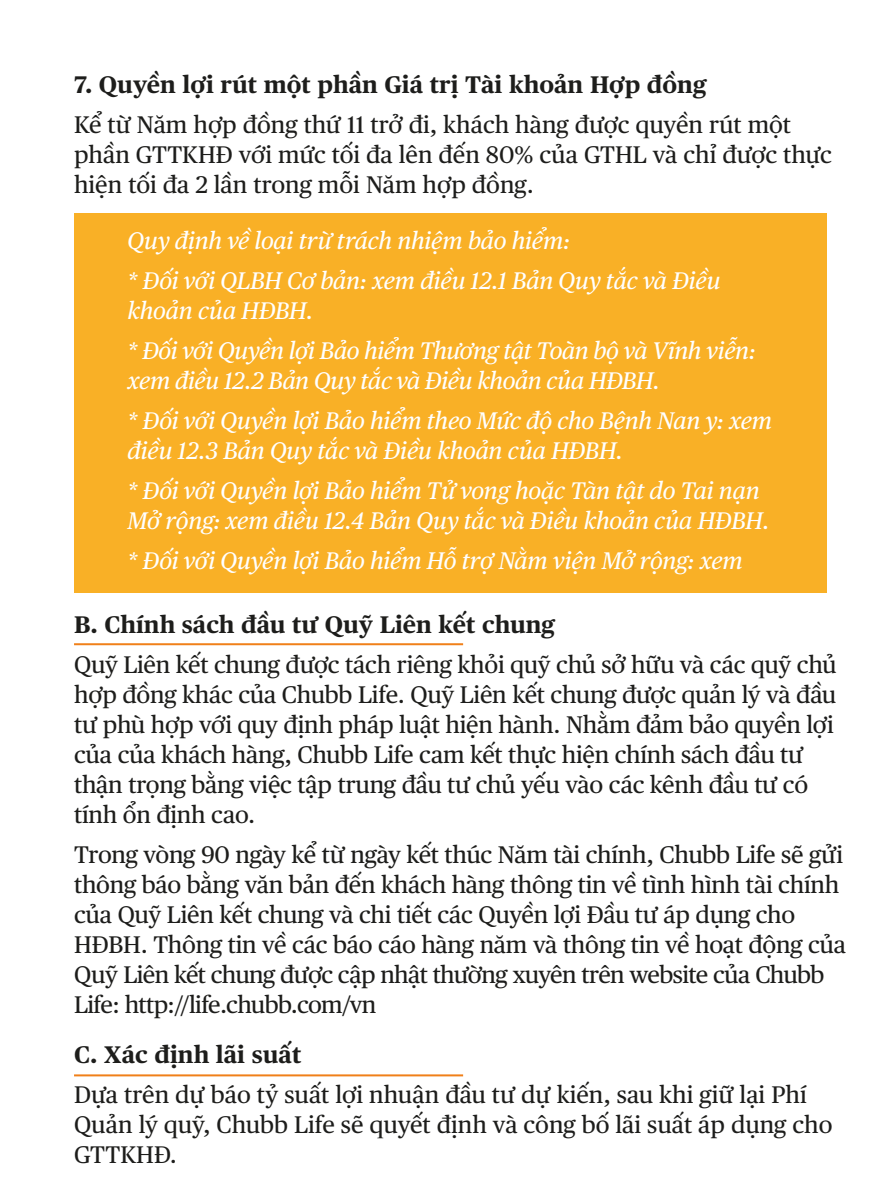
<style>
.page{position:relative;width:893px;height:1191px;background:#fff}
.page>*{position:absolute;margin:0;border:0;box-sizing:border-box;transform-origin:0 0}
.t1{font:24px/30px "Chubb Publico Text VN";letter-spacing:-.01em;color:#1d1d1b}
.t2{font:italic 24px/40px "Chubb Publico Text VN";letter-spacing:-.01em;color:#fff}
.t3{font:700 24px "Chubb Publico Text VN";color:#1d1d1b}
</style>
<div class="page">
<div style="left:74px;top:213px;width:752px;height:379px;background:#f9b026"></div>
<hr style="left:74px;top:643px;width:389px;height:2px;background:#f08019">
<hr style="left:74px;top:1074px;width:389px;height:2px;background:#f08019">
<p class="t3" style="left:74px;top:65px;width:633px">7. Quyền lợi rút một phần Giá trị Tài khoản Hợp đồng</p>
<p class="t1" style="left:74px;top:108px;width:759px">Kể từ Năm hợp đồng thứ 11 trở đi, khách hàng được quyền rút một phần GTTKHĐ với mức tối đa lên đến 80% của GTHL và chỉ được thực hiện tối đa 2 lần trong mỗi Năm hợp đồng.</p>
<p class="t2" style="left:127px;top:219px;width:594px">Quy định về loại trừ trách nhiệm bảo hiểm:<br>* Đối với QLBH Cơ bản: xem điều 12.1 Bản Quy tắc và Điều</p>
<p class="t2" style="left:127px;top:289px;width:629px">khoản của HĐBH.<br>* Đối với Quyền lợi Bảo hiểm Thương tật Toàn bộ và Vĩnh viễn:</p>
<p class="t2" style="left:127px;top:359px;width:646px">xem điều 12.2 Bản Quy tắc và Điều khoản của HĐBH.<br>* Đối với Quyền lợi Bảo hiểm theo Mức độ cho Bệnh Nan y: xem</p>
<p class="t2" style="left:127px;top:429px;width:633px">điều 12.3 Bản Quy tắc và Điều khoản của HĐBH.<br>* Đối với Quyền lợi Bảo hiểm Tử vong hoặc Tàn tật do Tai nạn</p>
<p class="t2" style="left:127px;top:499px;width:643px">Mở rộng: xem điều 12.4 Bản Quy tắc và Điều khoản của HĐBH. * Đối với Quyền lợi Bảo hiểm Hỗ trợ Nằm viện Mở rộng: xem</p>
<p class="t3" style="left:74px;top:605px;width:482px">B. Chính sách đầu tư Quỹ Liên kết chung</p>
<p class="t1" style="left:74px;top:648px;width:763px">Quỹ Liên kết chung được tách riêng khỏi quỹ chủ sở hữu và các quỹ chủ hợp đồng khác của Chubb Life. Quỹ Liên kết chung được quản lý và đầu tư phù hợp với quy định pháp luật hiện hành. Nhằm đảm bảo quyền lợi của của khách hàng, Chubb Life cam kết thực hiện chính sách đầu tư thận trọng bằng việc tập trung đầu tư chủ yếu vào các kênh đầu tư có tính ổn định cao.</p>
<p class="t1" style="left:74px;top:838px;width:773px">Trong vòng 90 ngày kể từ ngày kết thúc Năm tài chính, Chubb Life sẽ gửi thông báo bằng văn bản đến khách hàng thông tin về tình hình tài chính của Quỹ Liên kết chung và chi tiết các Quyền lợi Đầu tư áp dụng cho HĐBH. Thông tin về các báo cáo hàng năm và thông tin về hoạt động của Quỹ Liên kết chung được cập nhật thường xuyên trên website của Chubb Life: http://life.chubb.com/vn</p>
<p class="t3" style="left:74px;top:1035px;width:229px">C. Xác định lãi suất</p>
<p class="t1" style="left:74px;top:1078px;width:759px">Dựa trên dự báo tỷ suất lợi nhuận đầu tư dự kiến, sau khi giữ lại Phí<br>Quản lý quỹ, Chubb Life sẽ quyết định và công bố lãi suất áp dụng cho<br>GTTKHĐ.</p>
</div>
